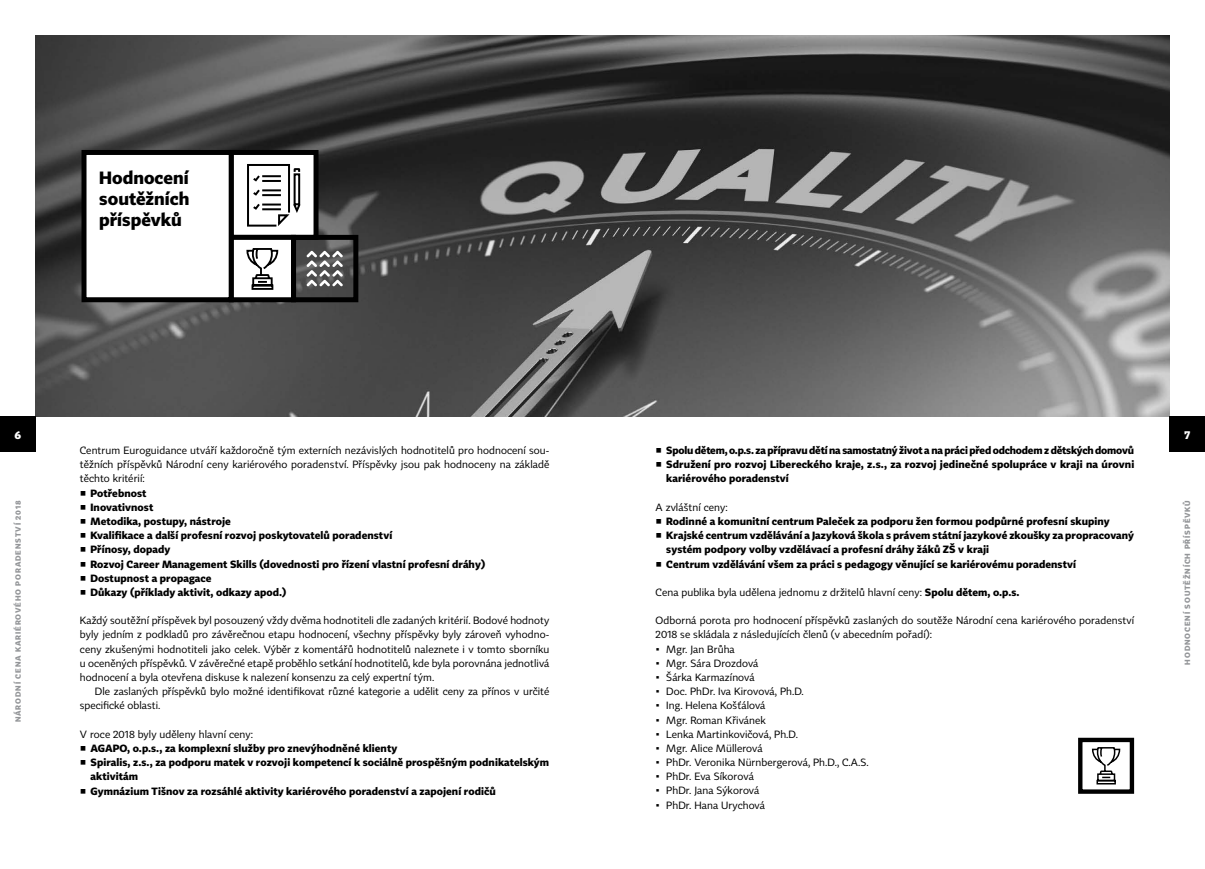
<style>
.page{position:relative;width:1205px;height:869px;background:#fff}
.page>*{position:absolute;margin:0;border:0;box-sizing:border-box;transform-origin:0 0}
.t1{font:700 17.5px/21px "Tabac Sans";color:#000;text-align:justify}
.t2{font:700 11.25px "Tabac Sans";color:#fff}
.t3{font:700 10.38px/14.1px "Tabac Sans";letter-spacing:.005em;color:#000}
.t4{font:10.38px/14.1px "Tabac Sans";letter-spacing:.01em;color:#000}
.t5{font:700 10.38px "Tabac Sans";letter-spacing:-.02em;color:#000}
.t6{font:700 7.5px "Tabac Sans";letter-spacing:.12em;color:#939598}
.s1{font-weight:700}
.s2{font-weight:400}
.s3{font-weight:300}
</style>
<div class="page">
<img style="left:35px;top:35px;width:1134px;height:381px">
<div style="left:231px;top:152px;width:85px;height:85px;background:#fff"></div>
<div style="left:229px;top:150px;width:89px;height:90px;border:5px solid #000"></div>
<div style="left:231px;top:237px;width:62px;height:62px;background:#fff"></div>
<div style="left:229px;top:235px;width:67px;height:67px;border:5px solid #000"></div>
<div style="left:291px;top:235px;width:67px;height:67px;border:5px solid #000"></div>
<div style="left:84px;top:152px;width:147px;height:147px;background:#fff"></div>
<div style="left:81px;top:150px;width:153px;height:152px;border:5px solid #000"></div>
<svg style="left:306px;top:251px;width:37px;height:35px"></svg>
<div style="left:1078px;top:737px;width:56px;height:56px;border:4px solid #000"></div>
<svg style="left:1091px;top:747px;width:30px;height:37px"></svg>
<svg style="left:246px;top:248px;width:33px;height:42px"></svg>
<svg style="left:247px;top:164px;width:54px;height:63px"></svg>
<div style="left:1169px;top:416px;width:36px;height:36px;background:#000"></div>
<div style="left:0;top:416px;width:35px;height:36px;background:#000"></div>
<h1 class="t1" style="left:99px;top:167px;width:92px">Hodnocení soutěžních příspěvků</h1>
<p class="t2" style="left:14px;top:427px;width:8px">6</p>
<p class="t2" style="left:1184px;top:427px;width:7px">7</p>
<p class="t5" style="left:656px;top:443px;width:480px">◾ Spolu dětem, o.p.s. za přípravu dětí na samostatný život a na práci před odchodem z dětských domovů</p>
<p class="t3" style="left:656px;top:457px;width:480px">◾ Sdružení pro rozvoj Libereckého kraje, z.s., za rozvoj jedinečné spolupráce v kraji na úrovni</p>
<p class="t3" style="left:666px;top:471px;width:124px">kariérového poradenství</p>
<p class="t4" style="left:656px;top:500px;width:74px">A zvláštní ceny:</p>
<p class="t3" style="left:656px;top:514px;width:456px">◾ Rodinné a komunitní centrum Paleček za podporu žen formou podpůrné profesní skupiny</p>
<p class="t3" style="left:656px;top:528px;width:480px">◾ Krajské centrum vzdělávání a Jazyková škola s právem státní jazykové zkoušky za propracovaný</p>
<p class="t3" style="left:666px;top:542px;width:324px">systém podpory volby vzdělávací a profesní dráhy žáků ZŠ v kraji</p>
<p class="t3" style="left:656px;top:556px;width:422px">◾ Centrum vzdělávání všem za práci s pedagogy věnující se kariérovému poradenství</p>
<p class="t4" style="left:656px;top:585px;width:365px">Cena publika byla udělena jednomu z držitelů hlavní ceny: <span class="s1">Spolu dětem, o.p.s.</span></p>
<p class="t4" style="left:656px;top:613px;width:480px">Odborná porota pro hodnocení příspěvků zaslaných do soutěže Národní cena kariérového poradenství<br>2018 se skládala z následujících členů (v abecedním pořadí):</p>
<p class="t4" style="left:656px;top:641px;width:81px">▪ Mgr. Jan Brůha</p>
<p class="t4" style="left:656px;top:656px;width:104px">▪ Mgr. Sára Drozdová</p>
<p class="t4" style="left:656px;top:670px;width:101px">▪ Šárka Karmazínová</p>
<p class="t4" style="left:656px;top:684px;width:150px">▪ Doc. PhDr. Iva Kirovová, Ph.D.</p>
<p class="t4" style="left:656px;top:698px;width:111px">▪ Ing. Helena Košťálová</p>
<p class="t4" style="left:656px;top:712px;width:112px">▪ Mgr. Roman Křivánek</p>
<p class="t4" style="left:656px;top:726px;width:144px">▪ Lenka Martinkovičová, Ph.D.</p>
<p class="t4" style="left:656px;top:741px;width:108px">▪ Mgr. Alice Müllerová</p>
<p class="t4" style="left:656px;top:755px;width:215px">▪ PhDr. Veronika Nürnbergerová, Ph.D., C.A.S.</p>
<p class="t4" style="left:656px;top:769px;width:100px">▪ PhDr. Eva Síkorová</p>
<p class="t4" style="left:656px;top:783px;width:105px">▪ PhDr. Jana Sýkorová</p>
<p class="t4" style="left:656px;top:797px;width:111px">▪ PhDr. Hana Urychová</p>
<p class="t3" style="left:80px;top:443px;width:471px"><span class="s2">Centrum Euroguidance utváří každoročně tým externích nezávislých hodnotitelů pro hodnocení sou&shy;těžních příspěvků Národní ceny kariérového poradenství. Příspěvky jsou pak hodnoceny na základě těchto kritérií:<br></span><span class="s3">◾</span> Potřebnost<br><span class="s3">◾</span> Inovativnost<br><span class="s3">◾</span> Metodika, postupy, nástroje<br><span class="s3">◾</span> Kvalifikace a další profesní rozvoj poskytovatelů poradenství<br><span class="s3">◾</span> Přínosy, dopady<br><span class="s3">◾</span> Rozvoj Career Management Skills (dovednosti pro řízení vlastní profesní dráhy)<br><span class="s3">◾</span> Dostupnost a propagace<br><span class="s3">◾</span> Důkazy (příklady aktivit, odkazy apod.)</p>
<p class="t4" style="left:80px;top:613px;width:471px;text-align:justify">Každý soutěžní příspěvek byl posouzený vždy dvěma hodnotiteli dle zadaných kritérií. Bodové hodnoty byly jedním z podkladů pro závěrečnou etapu hodnocení, všechny příspěvky byly zároveň vyhodno&shy;ceny zkušenými hodnotiteli jako celek. Výběr z komentářů hodnotitelů naleznete i v tomto sborníku u oceněných příspěvků. V závěrečné etapě proběhlo setkání hodnotitelů, kde byla porovnána jednotlivá hodnocení a byla otevřena diskuse k nalezení konsenzu za celý expertní tým.</p>
<p class="t4" style="left:80px;top:684px;width:471px;text-indent:15px">Dle zaslaných příspěvků bylo možné identifikovat různé kategorie a udělit ceny za přínos v určité specifické oblasti.</p>
<p class="t4" style="left:80px;top:726px;width:175px">V roce 2018 byly uděleny hlavní ceny:</p>
<p class="t3" style="left:80px;top:740px;width:319px">◾ AGAPO, o.p.s., za komplexní služby pro znevýhodněné klienty</p>
<p class="t3" style="left:80px;top:755px;width:471px">◾ Spiralis, z.s., za podporu matek v rozvoji kompetencí k sociálně prospěšným podnikatelským</p>
<p class="t3" style="left:91px;top:769px;width:49px">aktivitám</p>
<p class="t3" style="left:80px;top:783px;width:417px">◾ Gymnázium Tišnov za rozsáhlé aktivity kariérového poradenství a zapojení rodičů</p>
<p class="t6" style="left:13px;top:722px;width:224px;rotate:-90deg">NÁRODNÍ CENA KARIÉROVÉHO PORADENSTVÍ 2018</p>
<p class="t6" style="left:1183px;top:664px;width:166px;rotate:-90deg">Hodnocení soutěžních příspěvků</p>
</div>
